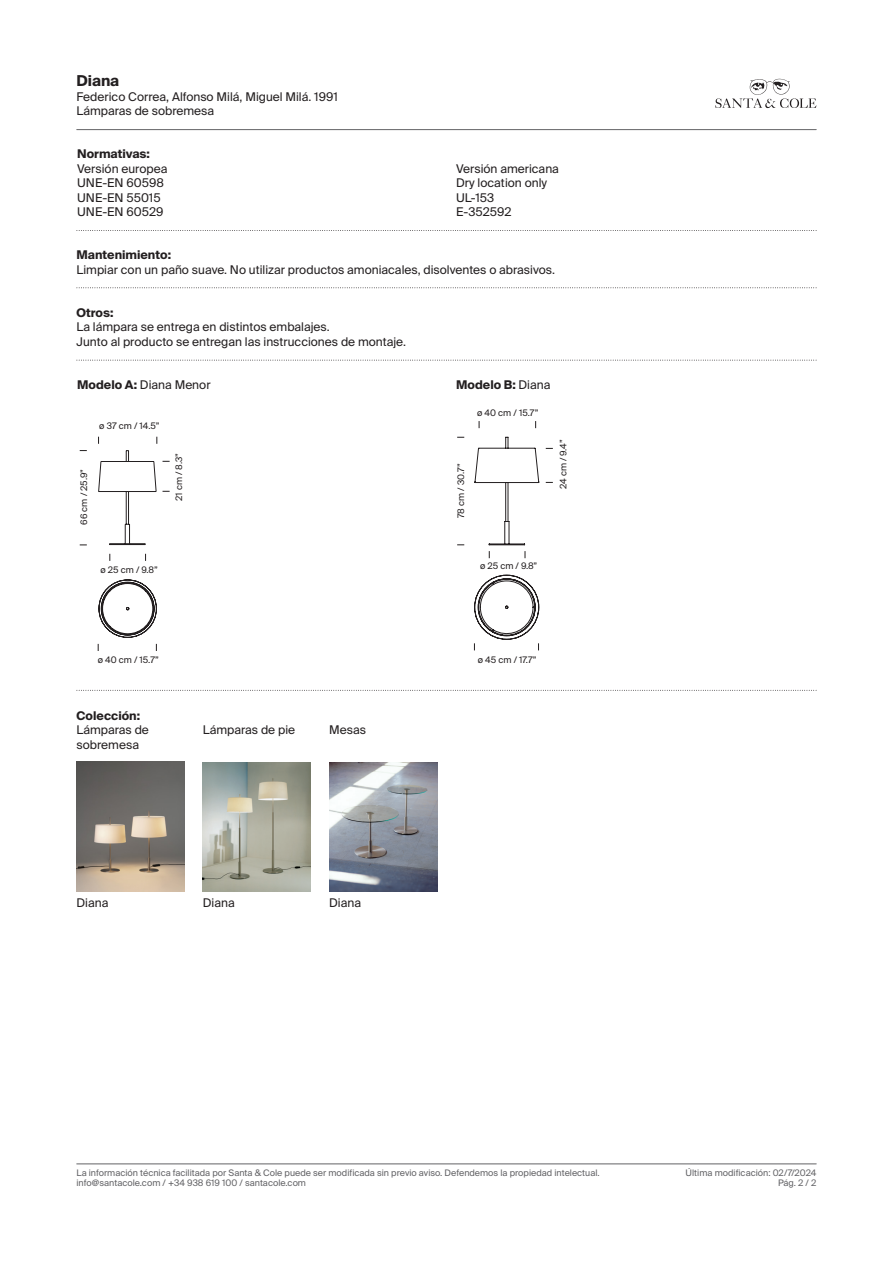
<style>
.page{position:relative;width:893px;height:1263px;background:#fff}
.page>*{position:absolute;margin:0;border:0;box-sizing:border-box;transform-origin:0 0}
.t1{font:700 15px "Suisse Intl";color:#231f20}
.t2{font:12px/14.4px "Suisse Intl";color:#231f20}
.t3{font:700 12px "Suisse Intl";color:#231f20}
.t4{font:9px "Suisse Intl";color:#636366}
.COTA{font:9px "Suisse Intl";color:#231f20}
.s1{font-weight:700}
.s2{font-weight:400}
</style>
<div class="page">
<svg style="left:715px;top:79px;width:101px;height:29px"></svg>
<hr style="left:77px;top:129px;width:739px;height:1px;background:#636366">
<hr style="left:77px;top:1163px;width:739px;height:1px;background:#636366">
<svg style="left:77px;top:690px;width:740px;height:1px"></svg>
<svg style="left:77px;top:360px;width:740px;height:1px"></svg>
<svg style="left:77px;top:287px;width:740px;height:1px"></svg>
<svg style="left:77px;top:230px;width:740px;height:1px"></svg>
<svg style="left:474px;top:437px;width:65px;height:108px"></svg>
<svg style="left:474px;top:575px;width:65px;height:75px"></svg>
<svg style="left:99px;top:580px;width:58px;height:58px"></svg>
<svg style="left:98px;top:450px;width:59px;height:95px"></svg>
<img style="left:203px;top:762px;width:108px;height:129px">
<img style="left:330px;top:762px;width:107px;height:129px">
<img style="left:77px;top:762px;width:108px;height:129px">
<p class="t1" style="left:77px;top:72px;width:44px">Diana</p>
<p class="t2" style="left:77px;top:89px;width:263px">Federico Correa, Alfonso Milá, Miguel Milá. 1991<br>Lámparas de sobremesa</p>
<p class="t2" style="left:77px;top:147px;width:92px"><span class="s1">Normativas:<br></span>Versión europea</p>
<p class="t2" style="left:77px;top:176px;width:88px">UNE-EN 60598</p>
<p class="t2" style="left:77px;top:190px;width:85px">UNE-EN 55015</p>
<p class="t2" style="left:77px;top:205px;width:88px">UNE-EN 60529</p>
<p class="t2" style="left:456px;top:161px;width:104px">Versión americana</p>
<p class="t2" style="left:456px;top:176px;width:92px">Dry location only</p>
<p class="t2" style="left:456px;top:190px;width:40px">UL-153</p>
<p class="t2" style="left:456px;top:205px;width:57px">E-352592</p>
<p class="t2" style="left:77px;top:248px;width:480px"><span class="s1">Mantenimiento:<br></span>Limpiar con un paño suave. No utilizar productos amoniacales, disolventes o abrasivos.</p>
<p class="t2" style="left:77px;top:305px;width:255px"><span class="s1">Otros:<br></span>La lámpara se entrega en distintos embalajes.</p>
<p class="t2" style="left:77px;top:334px;width:331px">Junto al producto se entregan las instrucciones de montaje.</p>
<p class="t2" style="left:77px;top:377px;width:135px"><span class="s1">Modelo A:</span> Diana Menor</p>
<p class="t3" style="left:456px;top:378px;width:96px">Modelo B: <span class="s2">Diana</span></p>
<p class="COTA" style="left:99px;top:420px;width:62px">ø 37 cm / 14.5”</p>
<p class="COTA" style="left:79px;top:525px;width:57px;rotate:-90deg">66 cm / 25.9”</p>
<p class="COTA" style="left:174px;top:501px;width:49px;rotate:-90deg">21 cm / 8.3”</p>
<p class="COTA" style="left:100px;top:565px;width:59px">ø 25 cm / 9.8”</p>
<p class="COTA" style="left:98px;top:655px;width:63px">ø 40 cm / 15.7”</p>
<p class="t3" style="left:77px;top:709px;width:65px">Colección:</p>
<p class="t2" style="left:77px;top:723px;width:74px">Lámparas de sobremesa</p>
<p class="t2" style="left:203px;top:723px;width:94px">Lámparas de pie</p>
<p class="t2" style="left:329px;top:723px;width:38px">Mesas</p>
<p class="t2" style="left:77px;top:896px;width:33px">Diana</p>
<p class="t2" style="left:203px;top:896px;width:33px">Diana</p>
<p class="t2" style="left:329px;top:896px;width:33px">Diana</p>
<p class="COTA" style="left:477px;top:407px;width:63px">ø 40 cm / 15.7”</p>
<p class="COTA" style="left:456px;top:518px;width:56px;rotate:-90deg">78 cm / 30.7”</p>
<p class="COTA" style="left:480px;top:561px;width:59px">ø 25 cm / 9.8”</p>
<p class="COTA" style="left:558px;top:489px;width:51px;rotate:-90deg">24 cm / 9.4”</p>
<p class="COTA" style="left:478px;top:654px;width:60px">ø 45 cm / 17.7”</p>
<p class="t4" style="left:77px;top:1167px;width:525px">La información técnica facilitada por Santa &amp; Cole puede ser modificada sin previo aviso. Defendemos la propiedad intelectual.</p>
<p class="t4" style="left:686px;top:1167px;width:132px">Última modificación: 02/7/2024</p>
<p class="t4" style="left:77px;top:1178px;width:231px">info@santacole.com / +34 938 619 100 / santacole.com</p>
<p class="t4" style="left:778px;top:1178px;width:40px">Pág. 2 / 2</p>
</div>
